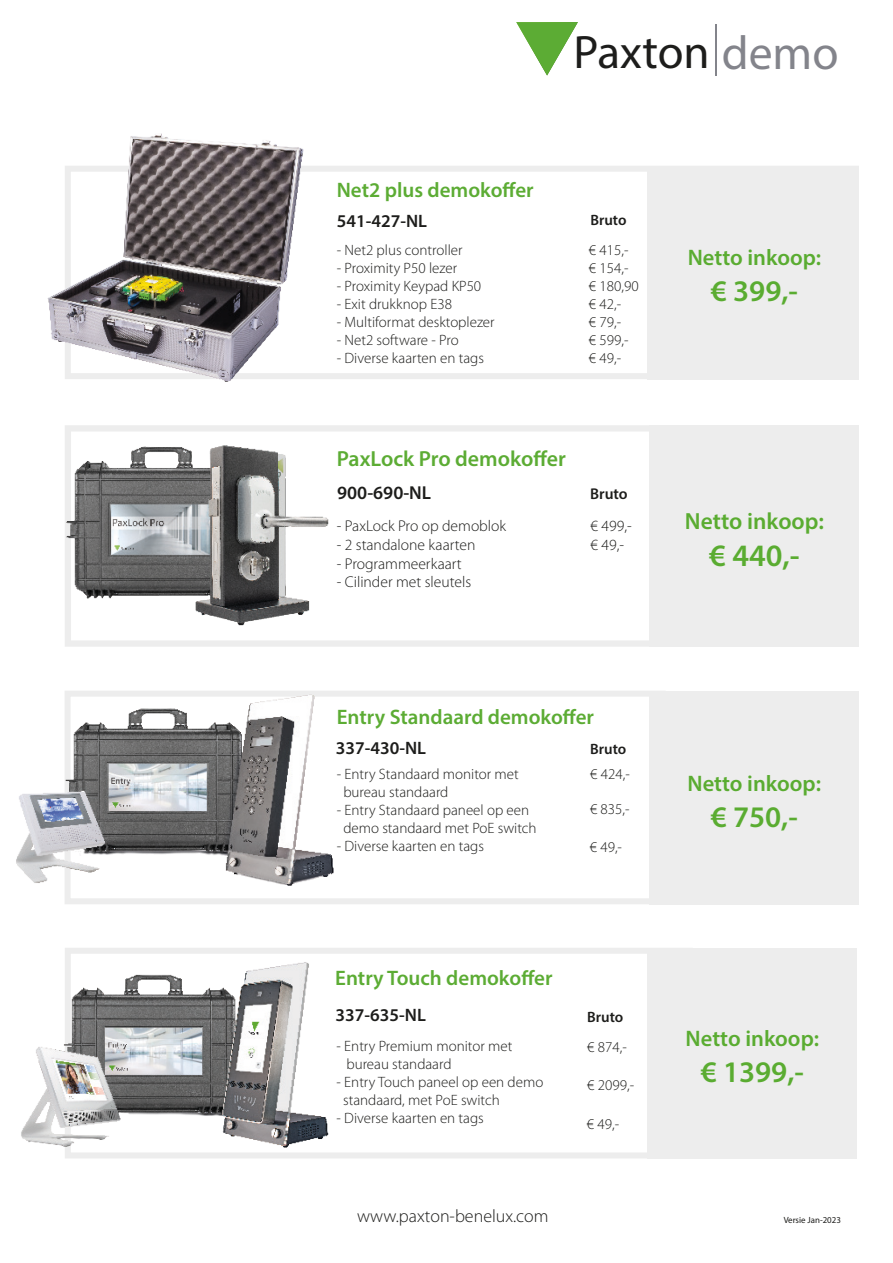
<style>
.page{position:relative;width:893px;height:1263px;background:#fff}
.page>*{position:absolute;margin:0;border:0;box-sizing:border-box;transform-origin:0 0}
.t1{font:47.1px "Myriad Pro";color:#1d1d1b}
.t2{font:600 31.2px "Myriad Pro";color:#5aac31}
.t3{font:600 30px "Myriad Pro";color:#5aac31}
.t4{font:600 23.4px "Myriad Pro";color:#5aac31}
.t5{font:600 22.5px "Myriad Pro";color:#5aac31}
.t6{font:600 21.9px "Myriad Pro";color:#5cac34}
.t7{font:600 21px "Myriad Pro";color:#5cac34}
.t8{font:600 18.75px "Myriad Pro";color:#1d1d1b}
.t9{font:600 18px "Myriad Pro";color:#1d1d1b}
.t10{font:300 18px "Myriad Pro";color:#1d1d1b}
.t11{font:300 15.6px "Myriad Pro";color:#1d1d1b}
.t12{font:600 15.6px "Myriad Pro";color:#1d1d1b}
.t13{font:300 15px/18px "Myriad Pro";color:#1d1d1b}
.t14{font:600 15px "Myriad Pro";color:#1d1d1b}
.t15{font:9px "Myriad Pro";color:#1d1d1b}
.s1{font-size:47.7px;color:#83848b}
</style>
<div class="page">
<hr style="left:715px;top:25px;width:2px;height:51px;background:#83848b">
<svg style="left:516px;top:22px;width:62px;height:54px"></svg>
<div style="left:65px;top:166px;width:794px;height:213px;background:#fff;border:6px solid #ededed"></div>
<div style="left:648px;top:166px;width:211px;height:213px;background:#ededed"></div>
<img style="left:47px;top:134px;width:260px;height:248px">
<div style="left:65px;top:425px;width:593px;height:222px;background:#fff;border:6px solid #ededed"></div>
<div style="left:650px;top:425px;width:209px;height:222px;background:#ededed"></div>
<img style="left:65px;top:442px;width:264px;height:184px">
<div style="left:65px;top:691px;width:601px;height:213px;background:#fff;border:6px solid #ededed"></div>
<div style="left:650px;top:691px;width:209px;height:213px;background:#ededed"></div>
<div style="left:65px;top:948px;width:628px;height:210px;background:#fff;border:6px solid #ededed"></div>
<div style="left:648px;top:948px;width:209px;height:210px;background:#ededed"></div>
<img style="left:21px;top:948px;width:344px;height:210px">
<img style="left:16px;top:691px;width:331px;height:199px">
<h1 class="t1" style="left:573px;top:23px;width:267px">Paxton <span class="s1">demo</span></h1>
<p class="t7" style="left:337px;top:177px;width:198px">Net2 plus demokoffer</p>
<p class="t9" style="left:337px;top:209px;width:92px">541-427-NL</p>
<p class="t14" style="left:590px;top:210px;width:38px">Bruto</p>
<p class="t13" style="left:337px;top:241px;width:127px">- Net2 plus controller</p>
<p class="t13" style="left:589px;top:241px;width:41px">€ 415,-</p>
<p class="t13" style="left:337px;top:259px;width:122px">- Proximity P50 lezer</p>
<p class="t13" style="left:589px;top:259px;width:41px">€ 154,-</p>
<p class="t13" style="left:337px;top:277px;width:146px">- Proximity Keypad KP50</p>
<p class="t13" style="left:589px;top:277px;width:51px">€ 180,90</p>
<p class="t13" style="left:337px;top:295px;width:117px">- Exit drukknop E38</p>
<p class="t13" style="left:589px;top:295px;width:34px">€ 42,-</p>
<p class="t13" style="left:337px;top:313px;width:159px">- Multiformat desktoplezer</p>
<p class="t13" style="left:589px;top:313px;width:34px">€ 79,-</p>
<p class="t13" style="left:337px;top:331px;width:123px">- Net2 software - Pro</p>
<p class="t13" style="left:589px;top:331px;width:41px">€ 599,-</p>
<p class="t13" style="left:337px;top:349px;width:149px">- Diverse kaarten en tags</p>
<p class="t13" style="left:589px;top:349px;width:34px">€ 49,-</p>
<p class="t6" style="left:337px;top:445px;width:231px">PaxLock Pro demokoffer</p>
<p class="t8" style="left:337px;top:480px;width:96px">900-690-NL</p>
<p class="t12" style="left:590px;top:483px;width:39px">Bruto</p>
<p class="t11" style="left:337px;top:516px;width:171px">- PaxLock Pro op demoblok</p>
<p class="t11" style="left:590px;top:516px;width:43px">€ 499,-</p>
<p class="t11" style="left:337px;top:535px;width:140px">- 2 standalone kaarten</p>
<p class="t11" style="left:590px;top:535px;width:35px">€ 49,-</p>
<p class="t11" style="left:337px;top:554px;width:126px">- Programmeerkaart</p>
<p class="t11" style="left:337px;top:573px;width:136px">- Cilinder met sleutels</p>
<p class="t5" style="left:688px;top:243px;width:135px">Netto inkoop:</p>
<p class="t3" style="left:711px;top:272px;width:89px">€ 399,-</p>
<p class="t4" style="left:685px;top:506px;width:141px">Netto inkoop:</p>
<p class="t2" style="left:709px;top:536px;width:92px">€ 440,-</p>
<p class="t7" style="left:337px;top:703px;width:259px">Entry Standaard demokoffer</p>
<p class="t9" style="left:336px;top:736px;width:92px">337-430-NL</p>
<p class="t13" style="left:343px;top:765px;width:177px;text-indent:-7px">- Entry Standaard monitor met bureau standaard</p>
<p class="t13" style="left:337px;top:801px;width:194px">- Entry Standaard paneel op een</p>
<p class="t13" style="left:343px;top:819px;width:195px">demo standaard met PoE switch</p>
<p class="t13" style="left:337px;top:837px;width:149px">- Diverse kaarten en tags</p>
<p class="t13" style="left:590px;top:837px;width:34px">€ 49,-</p>
<p class="t14" style="left:590px;top:739px;width:38px">Bruto</p>
<p class="t13" style="left:590px;top:765px;width:41px">€ 424,-</p>
<p class="t13" style="left:590px;top:800px;width:41px">€ 835,-</p>
<p class="t7" style="left:335px;top:965px;width:219px">Entry Touch demokoffer</p>
<p class="t9" style="left:336px;top:1003px;width:92px">337-635-NL</p>
<p class="t13" style="left:346px;top:1037px;width:167px;text-indent:-10px">- Entry Premium monitor met bureau standaard</p>
<p class="t13" style="left:343px;top:1073px;width:202px;text-indent:-7px">- Entry Touch paneel op een demo standaard, met PoE switch</p>
<p class="t13" style="left:337px;top:1109px;width:149px">- Diverse kaarten en tags</p>
<p class="t13" style="left:587px;top:1114px;width:34px">€ 49,-</p>
<p class="t14" style="left:587px;top:1007px;width:38px">Bruto</p>
<p class="t13" style="left:587px;top:1038px;width:41px">€ 874,-</p>
<p class="t13" style="left:587px;top:1076px;width:48px">€ 2099,-</p>
<p class="t5" style="left:687px;top:769px;width:135px">Netto inkoop:</p>
<p class="t3" style="left:711px;top:798px;width:89px">€ 750,-</p>
<p class="t5" style="left:685px;top:1024px;width:135px">Netto inkoop:</p>
<p class="t3" style="left:701px;top:1053px;width:105px">€ 1399,-</p>
<p class="t10" style="left:357px;top:1206px;width:193px">www.paxton-benelux.com</p>
<p class="t15" style="left:784px;top:1214px;width:59px">Versie Jan-2023</p>
</div>
